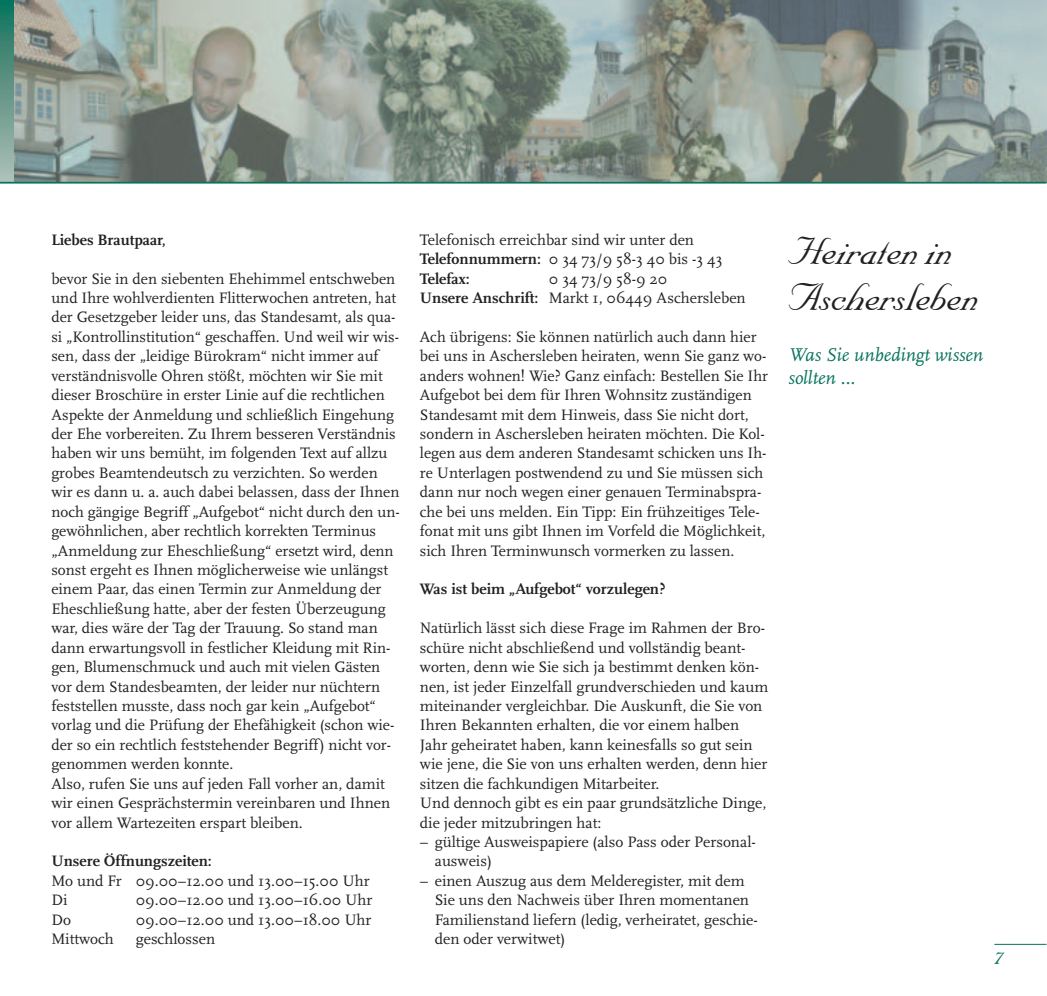
<style>
.page{position:relative;width:1047px;height:996px;background:#fff}
.page>*{position:absolute;margin:0;border:0;box-sizing:border-box;transform-origin:0 0}
.t1{font:45.5px/45.5px "Michael";color:#231f20}
.t2{font:28px "Michael";color:#07735d}
.t3{font:italic 19.25px/23.1px "Scala";color:#07735d}
.t4{font:15.75px/19.4px "Scala";color:#231f20}
.t5{font:700 15.75px "Scala";color:#231f20}
.s1{font-weight:700}
</style>
<div class="page">
<svg style="left:0;top:0;width:14px;height:182px;background:#609788"></svg>
<svg style="left:0;top:182px;width:14px;height:2px"></svg>
<img style="left:14px;top:0;width:1032px;height:182px">
<hr style="left:14px;top:182px;width:1032px;height:2px;background:#07735d">
<hr style="left:994px;top:944px;width:52px;height:1px;background:#07735d">
<p class="t5" style="left:51px;top:233px;width:116px">Liebes Brautpaar,</p>
<p class="t4" style="left:51px;top:270px;width:350px">bevor Sie in den siebenten Ehehimmel entschweben und Ihre wohlverdienten Flitterwochen antreten, hat der Gesetzgeber leider uns, das Standesamt, als qua&shy;si „Kontrollinstitution“ geschaffen. Und weil wir wis&shy;sen, dass der „leidige Bürokram“ nicht immer auf verständnisvolle Ohren stößt, möchten wir Sie mit dieser Broschüre in erster Linie auf die rechtlichen Aspekte der Anmeldung und schließlich Eingehung der Ehe vorbereiten. Zu Ihrem besseren Verständnis haben wir uns bemüht, im folgenden Text auf allzu grobes Beamtendeutsch zu verzichten. So werden wir es dann u. a. auch dabei belassen, dass der Ihnen noch gängige Begriff „Aufgebot“ nicht durch den un&shy;gewöhnlichen, aber rechtlich korrekten Terminus „Anmeldung zur Eheschließung“ ersetzt wird, denn sonst ergeht es Ihnen möglicherweise wie unlängst einem Paar, das einen Termin zur Anmeldung der Eheschließung hatte, aber der festen Überzeugung war, dies wäre der Tag der Trauung. So stand man dann erwartungsvoll in festlicher Kleidung mit Rin&shy;gen, Blumenschmuck und auch mit vielen Gästen vor dem Standesbeamten, der leider nur nüchtern feststellen musste, dass noch gar kein „Aufgebot“ vorlag und die Prüfung der Ehefähigkeit (schon wie&shy;der so ein rechtlich feststehender Begriff) nicht vor&shy;genommen werden konnte.<br>Also, rufen Sie uns auf jeden Fall vorher an, damit wir einen Gesprächstermin vereinbaren und Ihnen vor allem Wartezeiten erspart bleiben.</p>
<p class="t5" style="left:51px;top:855px;width:162px">Unsere Öffnungszeiten:</p>
<p class="t4" style="left:51px;top:872px;width:320px">Mo und Fr 09.00–12.00 und 13.00–15.00 Uhr<br>Di</p>
<p class="t4" style="left:136px;top:892px;width:238px">09.00–12.00 und 13.00–16.00 Uhr</p>
<p class="t4" style="left:51px;top:911px;width:21px">Do</p>
<p class="t4" style="left:136px;top:911px;width:237px">09.00–12.00 und 13.00–18.00 Uhr</p>
<p class="t4" style="left:51px;top:930px;width:64px">Mittwoch</p>
<p class="t4" style="left:136px;top:930px;width:81px">geschlossen</p>
<p class="t4" style="left:420px;top:231px;width:304px">Telefonisch erreichbar sind wir unter den<br><span class="s1">Telefonnummern:</span> 0 34 73/9 58-3 40 bis -3 43<br><span class="s1">Telefax:</span></p>
<p class="t4" style="left:420px;top:270px;width:327px;text-indent:129px">0 34 73/9 58-9 20<br><span class="s1">Unsere Anschrift:</span> Markt 1, 06449 Aschersleben</p>
<p class="t4" style="left:420px;top:328px;width:350px">Ach übrigens: Sie können natürlich auch dann hier bei uns in Aschersleben heiraten, wenn Sie ganz wo&shy;anders wohnen! Wie? Ganz einfach: Bestellen Sie Ihr Aufgebot bei dem für Ihren Wohnsitz zuständigen Standesamt mit dem Hinweis, dass Sie nicht dort, sondern in Aschersleben heiraten möchten. Die Kol&shy;legen aus dem anderen Standesamt schicken uns Ih&shy;re Unterlagen postwendend zu und Sie müssen sich dann nur noch wegen einer genauen Terminabspra&shy;che bei uns melden. Ein Tipp: Ein frühzeitiges Tele&shy;fonat mit uns gibt Ihnen im Vorfeld die Möglichkeit, sich Ihren Terminwunsch vormerken zu lassen.</p>
<p class="t5" style="left:420px;top:583px;width:247px">Was ist beim „Aufgebot“ vorzulegen?</p>
<p class="t4" style="left:420px;top:620px;width:350px">Natürlich lässt sich diese Frage im Rahmen der Bro&shy;schüre nicht abschließend und vollständig beant&shy;worten, denn wie Sie sich ja bestimmt denken kön&shy;nen, ist jeder Einzelfall grundverschieden und kaum miteinander vergleichbar. Die Auskunft, die Sie von Ihren Bekannten erhalten, die vor einem halben Jahr geheiratet haben, kann keinesfalls so gut sein wie jene, die Sie von uns erhalten werden, denn hier sitzen die fachkundigen Mitarbeiter.<br>Und dennoch gibt es ein paar grundsätzliche Dinge, die jeder mitzubringen hat:</p>
<p class="t4" style="left:435px;top:833px;width:322px;text-indent:-15px">– gültige Ausweispapiere (also Pass oder Personal&shy;ausweis)</p>
<p class="t4" style="left:435px;top:872px;width:324px;text-indent:-15px">– einen Auszug aus dem Melderegister, mit dem Sie uns den Nachweis über Ihren momentanen Familienstand liefern (ledig, verheiratet, geschie&shy;den oder verwitwet)</p>
<h1 class="t1" style="left:788px;top:226px;width:192px">Heiraten in<br>Aschersleben</h1>
<p class="t3" style="left:788px;top:346px;width:196px">Was Sie unbedingt wissen sollten …</p>
<h2 class="t2" style="left:994px;top:938px;width:10px">7</h2>
</div>
